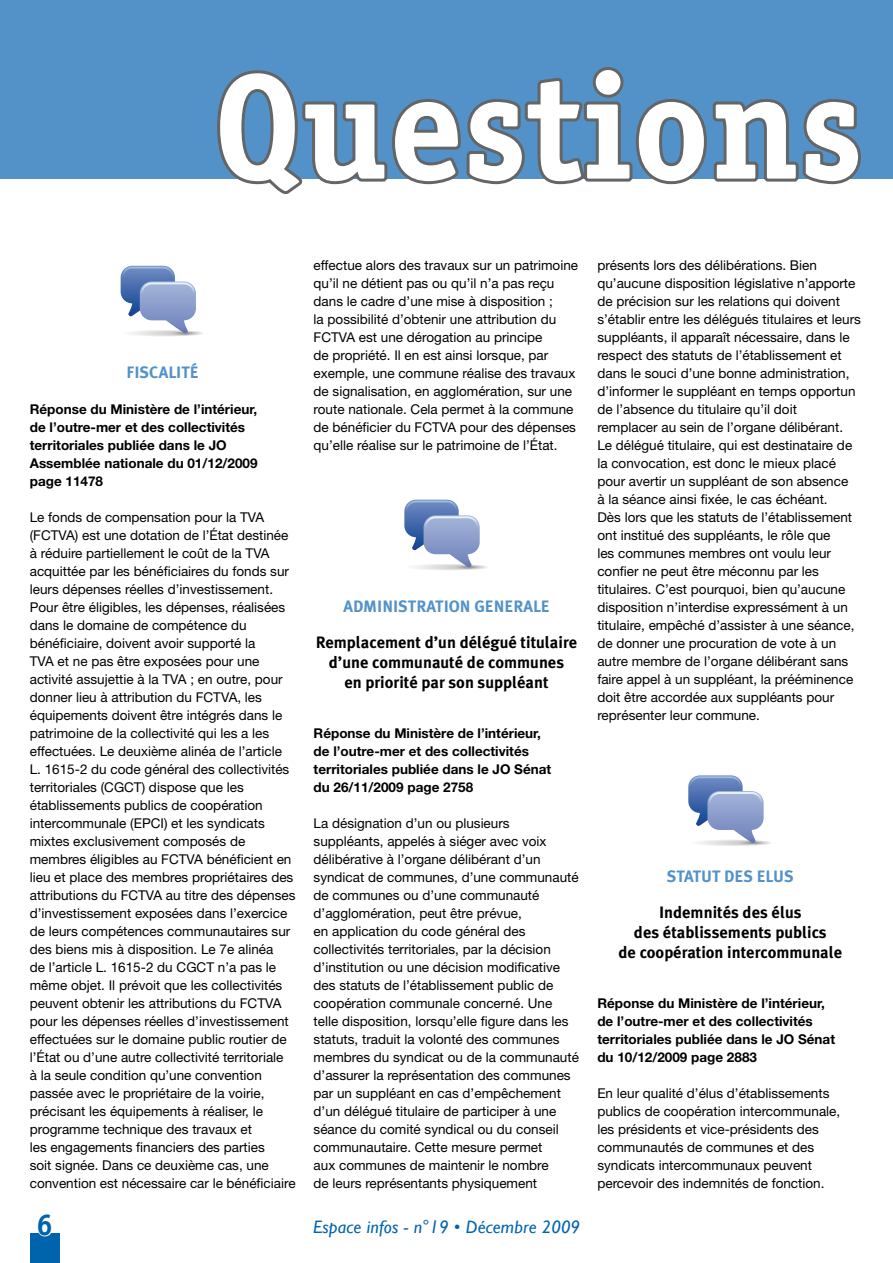
<style>
.page{position:relative;width:893px;height:1263px;background:#fff}
.page>*{position:absolute;margin:0;border:0;box-sizing:border-box;transform-origin:0 0}
.t1{font:700 150px "Officina Serif";color:#fff}
.t2{font:700 30px "Officina Serif";color:#0064ad}
.t3{font:italic 18px "Gill Sans";letter-spacing:.01em;color:#0064ad}
.t4{font:700 16.5px/19.8px "Meta Plus";color:#000;text-align:center}
.t5{font:700 16.5px "Meta Plus";letter-spacing:-.015em;color:#5292c9}
.t6{font:13.5px/18px "Helvetica Neue LT";color:#000}
.t7{font:700 13.5px/18px "Helvetica Neue LT";color:#000}
</style>
<div class="page">
<div style="left:0;top:0;width:893px;height:179px;background:#5292c9"></div>
<div style="left:30px;top:1233px;width:30px;height:30px;background:#0064ad"></div>
<svg style="left:38px;top:1233px;width:13px;height:4px"></svg>
<svg style="left:217px;top:67px;width:644px;height:127px"></svg>
<div style="left:121px;top:330px;width:84px;height:6px;background:#f7f7f6;border-radius:50%"></div>
<div style="left:122px;top:330px;width:82px;height:6px;background:#fefefe;border-radius:50%"></div>
<div style="left:125px;top:330px;width:79px;height:6px;background:#fbfafa;border-radius:50%"></div>
<div style="left:129px;top:330px;width:74px;height:6px;background:#f7f7f6;border-radius:50%"></div>
<div style="left:132px;top:330px;width:71px;height:6px;background:#ebeaea;border-radius:50%"></div>
<div style="left:132px;top:331px;width:70px;height:5px;background:#f4f3f3;border-radius:50%"></div>
<div style="left:136px;top:331px;width:66px;height:5px;background:#f0f0ef;border-radius:50%"></div>
<div style="left:137px;top:331px;width:65px;height:5px;background:#e8e7e7;border-radius:50%"></div>
<div style="left:137px;top:331px;width:64px;height:5px;background:#efeeee;border-radius:50%"></div>
<div style="left:141px;top:331px;width:60px;height:5px;background:#ebeaea;border-radius:50%"></div>
<svg style="left:142px;top:331px;width:58px;height:5px"></svg>
<hr style="left:144px;top:331px;width:56px;height:4px;background:#e0dfde;border-radius:50%">
<hr style="left:151px;top:331px;width:48px;height:4px;background:#dadad9;border-radius:50%">
<hr style="left:156px;top:331px;width:42px;height:4px;background:#d5d5d4;border-radius:50%">
<hr style="left:158px;top:332px;width:39px;height:3px;background:#dad9d9;border-radius:50%">
<hr style="left:162px;top:332px;width:34px;height:3px;background:#d6d6d5;border-radius:50%">
<hr style="left:165px;top:332px;width:31px;height:3px;background:#d3d2d2;border-radius:50%">
<svg style="left:121px;top:266px;width:75px;height:68px"></svg>
<div style="left:408px;top:564px;width:80px;height:6px;background:#fcfcfb;border-radius:50%"></div>
<div style="left:409px;top:564px;width:79px;height:6px;background:#f4f3f3;border-radius:50%"></div>
<div style="left:410px;top:564px;width:77px;height:6px;background:#f9f9f9;border-radius:50%"></div>
<div style="left:414px;top:564px;width:73px;height:6px;background:#f6f6f5;border-radius:50%"></div>
<div style="left:419px;top:564px;width:67px;height:6px;background:#eae9e9;border-radius:50%"></div>
<div style="left:419px;top:565px;width:66px;height:5px;background:#f0f0ef;border-radius:50%"></div>
<svg style="left:422px;top:565px;width:63px;height:5px"></svg>
<hr style="left:423px;top:565px;width:62px;height:4px;background:#e5e4e3;border-radius:50%">
<hr style="left:428px;top:565px;width:56px;height:4px;background:#e0dfde;border-radius:50%">
<hr style="left:433px;top:565px;width:50px;height:4px;background:#dbdbda;border-radius:50%">
<hr style="left:438px;top:565px;width:44px;height:4px;background:#d6d6d5;border-radius:50%">
<hr style="left:439px;top:565px;width:42px;height:4px;background:#dddcdc;border-radius:50%">
<hr style="left:445px;top:566px;width:35px;height:3px;background:#d7d7d6;border-radius:50%">
<svg style="left:404px;top:500px;width:76px;height:68px"></svg>
<div style="left:692px;top:840px;width:80px;height:6px;background:#f4f3f3;border-radius:50%"></div>
<div style="left:693px;top:840px;width:78px;height:6px;background:#fbfafa;border-radius:50%"></div>
<svg style="left:697px;top:840px;width:74px;height:6px"></svg>
<div style="left:699px;top:840px;width:71px;height:5px;background:#ebeaea;border-radius:50%"></div>
<div style="left:704px;top:840px;width:65px;height:5px;background:#e6e6e5;border-radius:50%"></div>
<div style="left:707px;top:840px;width:62px;height:5px;background:#edeceb;border-radius:50%"></div>
<div style="left:708px;top:840px;width:60px;height:5px;background:#e4e3e3;border-radius:50%"></div>
<div style="left:711px;top:840px;width:57px;height:5px;background:#e9e8e8;border-radius:50%"></div>
<hr style="left:712px;top:841px;width:56px;height:4px;background:#e1e0e0;border-radius:50%">
<hr style="left:713px;top:841px;width:54px;height:4px;background:#e7e6e6;border-radius:50%">
<hr style="left:717px;top:841px;width:50px;height:4px;background:#dbdbda;border-radius:50%">
<hr style="left:718px;top:841px;width:48px;height:4px;background:#e2e1e0;border-radius:50%">
<hr style="left:722px;top:841px;width:44px;height:4px;background:#dedddc;border-radius:50%">
<hr style="left:723px;top:841px;width:42px;height:4px;background:#d0d0d0;border-radius:50%">
<hr style="left:727px;top:841px;width:38px;height:3px;background:#d9d8d8;border-radius:50%">
<svg style="left:688px;top:775px;width:76px;height:69px"></svg>
<h1 class="t1" style="left:213px;top:34px;width:652px">Questions</h1>
<p class="t5" style="left:127px;top:363px;width:10px">FISCA</p>
<p class="t5" style="left:168px;top:363px;width:16px">LITÉ</p>
<p class="t7" style="left:30px;top:400px;width:229px">Réponse du Ministère de l’intérieur, de l’outre-mer et des collectivités territoriales publiée dans le JO<br>Assemblée nationale du 01/12/2009 page 11478</p>
<p class="t6" style="left:30px;top:508px;width:267px">Le fonds de compensation pour la TVA (FCTVA) est une dotation de l’État destinée à réduire partiellement le coût de la TVA acquittée par les bénéficiaires du fonds sur leurs dépenses réelles d’investissement.<br>Pour être éligibles, les dépenses, réalisées dans le domaine de compétence du bénéficiaire, doivent avoir supporté la<br>TVA et ne pas être exposées pour une activité assujettie à la TVA ; en outre, pour donner lieu à attribution du FCTVA, les équipements doivent être intégrés dans le patrimoine de la collectivité qui les a les effectuées. Le deuxième alinéa de l’article L. 1615-2 du code général des collectivités territoriales (CGCT) dispose que les établissements publics de coopération intercommunale (EPCI) et les syndicats mixtes exclusivement composés de membres éligibles au FCTVA bénéficient en lieu et place des membres propriétaires des attributions du FCTVA au titre des dépenses d’investissement exposées dans l’exercice de leurs compétences communautaires sur des biens mis à disposition. Le 7e alinéa<br>de l’article L. 1615-2 du CGCT n’a pas le même objet. Il prévoit que les collectivités peuvent obtenir les attributions du FCTVA pour les dépenses réelles d’investissement effectuées sur le domaine public routier de l’État ou d’une autre collectivité territoriale<br>à la seule condition qu’une convention passée avec le propriétaire de la voirie, précisant les équipements à réaliser, le programme technique des travaux et<br>les engagements financiers des parties<br>soit signée. Dans ce deuxième cas, une convention est nécessaire car le bénéficiaire</p>
<h2 class="t2" style="left:36px;top:1206px;width:18px">6</h2>
<p class="t6" style="left:314px;top:256px;width:266px">effectue alors des travaux sur un patrimoine qu’il ne détient pas ou qu’il n’a pas reçu dans le cadre d’une mise à disposition ;<br>la possibilité d’obtenir une attribution du FCTVA est une dérogation au principe<br>de propriété. Il en est ainsi lorsque, par exemple, une commune réalise des travaux de signalisation, en agglomération, sur une route nationale. Cela permet à la commune de bénéficier du FCTVA pour des dépenses qu’elle réalise sur le patrimoine de l’État.</p>
<p class="t5" style="left:343px;top:597px;width:10px">ADMINISTRATION</p>
<p class="t5" style="left:474px;top:597px;width:21px">GENERA</p>
<p class="t5" style="left:533px;top:597px;width:16px">LE</p>
<p class="t4" style="left:316px;top:632px;width:263px">Remplacement d’un délégué titulaire d’une communauté de communes<br>en priorité par son suppléant</p>
<p class="t7" style="left:314px;top:724px;width:239px">Réponse du Ministère de l’intérieur, de l’outre-mer et des collectivités territoriales publiée dans le JO Sénat du 26/11/2009 page 2758</p>
<p class="t6" style="left:314px;top:814px;width:267px">La désignation d’un ou plusieurs suppléants, appelés à siéger avec voix délibérative à l’organe délibérant d’un syndicat de communes, d’une communauté de communes ou d’une communauté d’agglomération, peut être prévue,<br>en application du code général des collectivités territoriales, par la décision d’institution ou une décision modificative des statuts de l’établissement public de coopération communale concerné. Une telle disposition, lorsqu’elle figure dans les statuts, traduit la volonté des communes membres du syndicat ou de la communauté d’assurer la représentation des communes par un suppléant en cas d’empêchement d’un délégué titulaire de participer à une séance du comité syndical ou du conseil communautaire. Cette mesure permet<br>aux communes de maintenir le nombre<br>de leurs représentants physiquement</p>
<h3 class="t3" style="left:313px;top:1217px;width:268px">Espace infos - n°19 • Décembre 2009</h3>
<p class="t6" style="left:597px;top:256px;width:265px">présents lors des délibérations. Bien qu’aucune disposition législative n’apporte de précision sur les relations qui doivent s’établir entre les délégués titulaires et leurs suppléants, il apparaît nécessaire, dans le respect des statuts de l’établissement et dans le souci d’une bonne administration, d’informer le suppléant en temps opportun de l’absence du titulaire qu’il doit<br>remplacer au sein de l’organe délibérant.<br>Le délégué titulaire, qui est destinataire de la convocation, est donc le mieux placé pour avertir un suppléant de son absence<br>à la séance ainsi fixée, le cas échéant.<br>Dès lors que les statuts de l’établissement ont institué des suppléants, le rôle que<br>les communes membres ont voulu leur confier ne peut être méconnu par les titulaires. C’est pourquoi, bien qu’aucune disposition n’interdise expressément à un titulaire, empêché d’assister à une séance, de donner une procuration de vote à un autre membre de l’organe délibérant sans faire appel à un suppléant, la prééminence doit être accordée aux suppléants pour représenter leur commune.</p>
<p class="t5" style="left:667px;top:867px;width:10px">STATUT</p>
<p class="t5" style="left:724px;top:867px;width:10px">DES</p>
<p class="t5" style="left:757px;top:867px;width:27px">ELUS</p>
<p class="t4" style="left:618px;top:902px;width:225px">I ndemnités des élus<br>des établissements publics<br>de coopération intercommunale</p>
<p class="t7" style="left:597px;top:994px;width:239px">Réponse du Ministère de l’intérieur, de l’outre-mer et des collectivités territoriales publiée dans le JO Sénat du 10/12/2009 page 2883</p>
<p class="t6" style="left:597px;top:1084px;width:244px">En leur qualité d’élus d’établissements publics de coopération intercommunale, les présidents et vice-présidents des communautés de communes et des syndicats intercommunaux peuvent percevoir des indemnités de fonction.</p>
</div>
